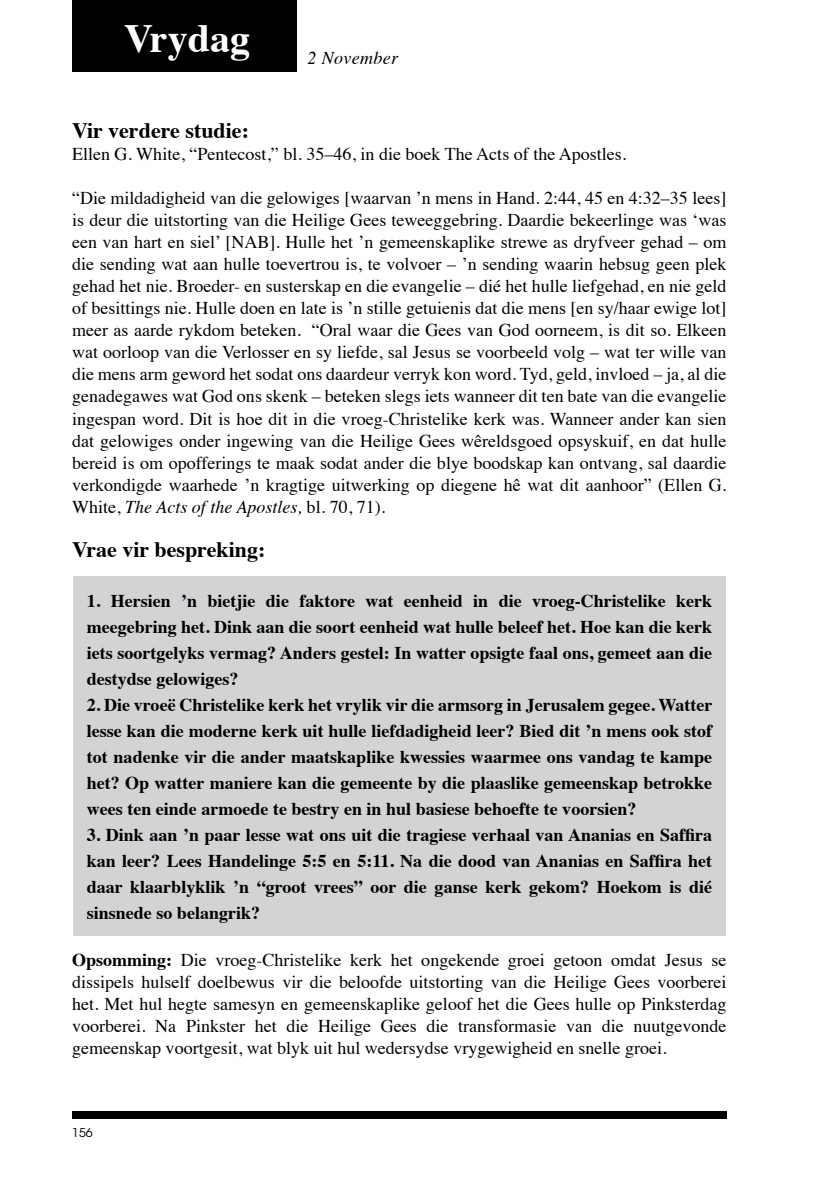
<style>
.page{position:relative;width:840px;height:1191px;background:#fff}
.page>*{position:absolute;margin:0;border:0;box-sizing:border-box;transform-origin:0 0}
.t1{font:700 40px "Times";color:#fff}
.t2{font:700 22px "Times";color:#000}
.t3{font:18px/22px "Times";color:#000;text-align:justify}
.t4{font:700 18px/26px "Times";color:#000;text-align:justify}
.t5{font:italic 18px "Times";letter-spacing:.02em;color:#000}
.t6{font:12px "ITC Avant Garde Std";color:#000}
.s1{font-style:italic}
.s2{font-weight:700}
</style>
<div class="page">
<div style="left:72px;top:1111px;width:654px;height:8px;background:#000"></div>
<div style="left:72px;top:0;width:225px;height:71px;background:#000"></div>
<div style="left:73px;top:576px;width:652px;height:359px;background:#d1d3d4"></div>
<h1 class="t1" style="left:124px;top:0;width:127px">Vrydag</h1>
<p class="t5" style="left:307px;top:42px;width:92px">2 November</p>
<p class="t2" style="left:72px;top:110px;width:178px">Vir verdere studie:</p>
<p class="t3" style="left:72px;top:142px;width:555px">Ellen G. White, “Pentecost,” bl. 35–46, in die boek The Acts of the Apostles.</p>
<p class="t3" style="left:72px;top:186px;width:655px">“Die mildadigheid van die gelowiges [waarvan ’n mens in Hand. 2:44, 45 en 4:32–35 lees] is deur die uitstorting van die Heilige Gees teweeggebring. Daardie bekeerlinge was ‘was een van hart en siel’ [NAB]. Hulle het ’n gemeenskaplike strewe as dryfveer gehad – om die sending wat aan hulle toevertrou is, te volvoer – ’n sending waarin hebsug geen plek gehad het nie. Broeder- en susterskap en die evangelie – dié het hulle liefgehad, en nie geld of besittings nie. Hulle doen en late is ’n stille getuienis dat die mens [en sy/haar ewige lot] meer as aarde rykdom beteken. “Oral waar die Gees van God oorneem, is dit so. Elkeen wat oorloop van die Verlosser en sy liefde, sal Jesus se voorbeeld volg – wat ter wille van die mens arm geword het sodat ons daardeur verryk kon word. Tyd, geld, invloed – ja, al die genadegawes wat God ons skenk – beteken slegs iets wanneer dit ten bate van die evangelie ingespan word. Dit is hoe dit in die vroeg-Christelike kerk was. Wanneer ander kan sien dat gelowiges onder ingewing van die Heilige Gees wêreldsgoed opsyskuif, en dat hulle bereid is om opofferings te maak sodat ander die blye boodskap kan ontvang, sal daardie verkondigde waarhede ’n kragtige uitwerking op diegene hê wat dit aanhoor” (Ellen G.<br>White, <span class="s1">The Acts of the Apostles,</span> bl. 70, 71).</p>
<p class="t2" style="left:72px;top:528px;width:195px">Vrae vir bespreking:</p>
<p class="t4" style="left:87px;top:586px;width:626px">1. Hersien ’n bietjie die faktore wat eenheid in die vroeg-Christelike kerk meegebring het. Dink aan die soort eenheid wat hulle beleef het. Hoe kan die kerk iets soortgelyks vermag? Anders gestel: In watter opsigte faal ons, gemeet aan die destydse gelowiges?</p>
<p class="t4" style="left:87px;top:690px;width:627px">2. Die vroeë Christelike kerk het vrylik vir die armsorg in Jerusalem gegee. Watter lesse kan die moderne kerk uit hulle liefdadigheid leer? Bied dit ’n mens ook stof tot nadenke vir die ander maatskaplike kwessies waarmee ons vandag te kampe het? Op watter maniere kan die gemeente by die plaaslike gemeenskap betrokke wees ten einde armoede te bestry en in hul basiese behoefte te voorsien?</p>
<p class="t4" style="left:87px;top:820px;width:626px">3. Dink aan ’n paar lesse wat ons uit die tragiese verhaal van Ananias en Saffira kan leer? Lees Handelinge 5:5 en 5:11. Na die dood van Ananias en Saffira het daar klaarblyklik ’n “groot vrees” oor die ganse kerk gekom? Hoekom is dié sinsnede so belangrik?</p>
<p class="t3" style="left:72px;top:947px;width:655px"><span class="s2">Opsomming:</span> Die vroeg-Christelike kerk het ongekende groei getoon omdat Jesus se dissipels hulself doelbewus vir die beloofde uitstorting van die Heilige Gees voorberei het. Met hul hegte samesyn en gemeenskaplike geloof het die Gees hulle op Pinksterdag voorberei. Na Pinkster het die Heilige Gees die transformasie van die nuutgevonde gemeenskap voortgesit, wat blyk uit hul wedersydse vrygewigheid en snelle groei.</p>
<p class="t6" style="left:72px;top:1125px;width:22px">156</p>
</div>
